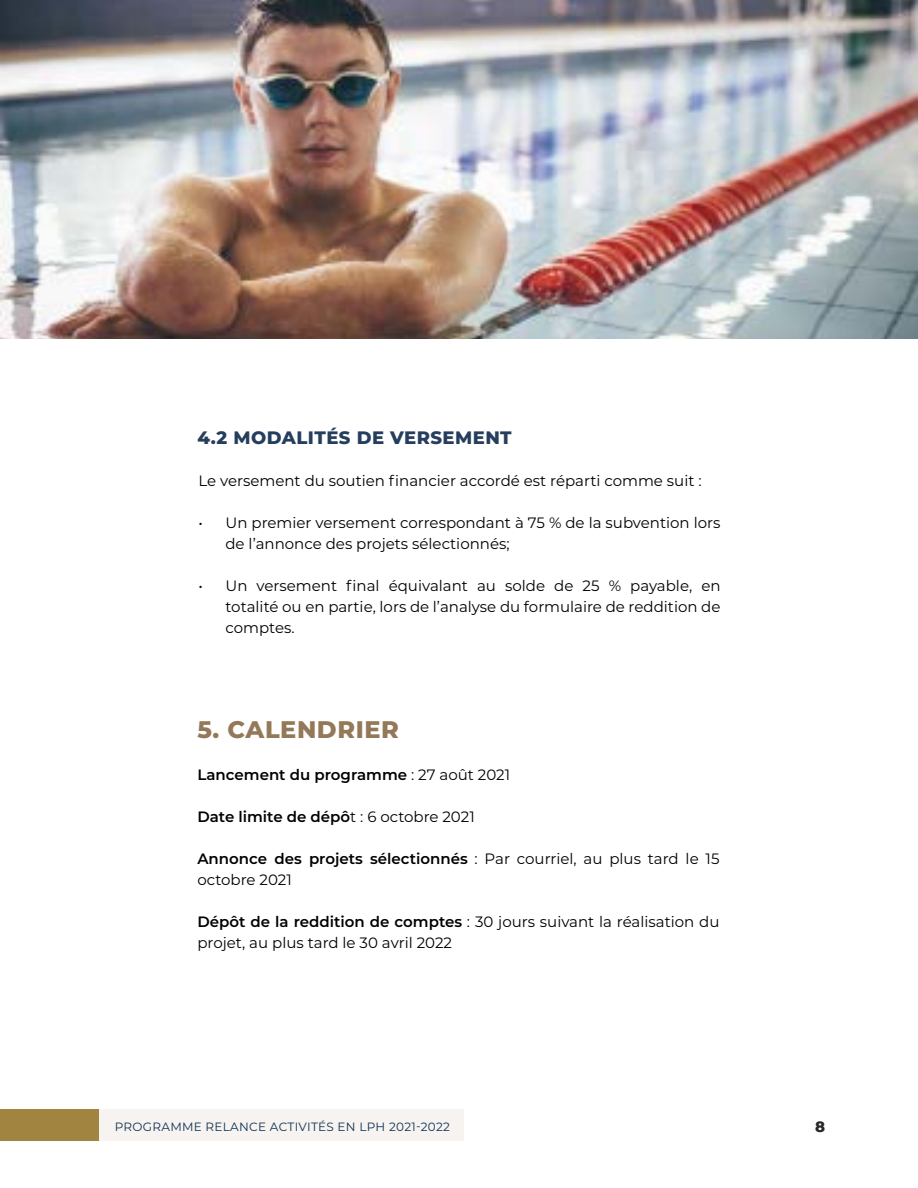
<style>
.page{position:relative;width:918px;height:1188px;background:#fff}
.page>*{position:absolute;margin:0;border:0;box-sizing:border-box;transform-origin:0 0}
.t1{font:800 24px "Montserrat";letter-spacing:.025em;color:#947959}
.t2{font:800 18px "Montserrat";letter-spacing:.025em;color:#263e5d}
.t3{font:15px/21px "Montserrat";color:#000}
.t4{font:600 15px "Montserrat";color:#000}
.t5{font:800 15px "Montserrat";color:#292829}
.t6{font:12px "Montserrat";letter-spacing:.025em;color:#0e3252}
.s1{font-weight:400}
.s2{font-weight:600}
</style>
<div class="page">
<img style="left:0;top:0;width:918px;height:339px">
<div style="left:0;top:1109px;width:464px;height:32px;background:#f6f3f0"></div>
<div style="left:0;top:1109px;width:99px;height:32px;background:#a1843f"></div>
<p class="t2" style="left:197px;top:424px;width:316px">4.2 MODALITÉS DE VERSEMENT</p>
<p class="t3" style="left:198px;top:470px;width:505px">Le versement du soutien financier accordé est réparti comme suit :</p>
<p class="t3" style="left:225px;top:512px;width:497px;text-indent:-27px">• Un premier versement correspondant à 75 % de la subvention lors de l’annonce des projets sélectionnés;</p>
<p class="t3" style="left:225px;top:575px;width:497px;text-align:justify;text-indent:-27px">• Un versement final équivalant au solde de 25 % payable, en totalité ou en partie, lors de l’analyse du formulaire de reddition de comptes.</p>
<h1 class="t1" style="left:197px;top:712px;width:203px">5. CALENDRIER</h1>
<p class="t4" style="left:197px;top:764px;width:314px">Lancement du programme <span class="s1">: 27 août 2021</span></p>
<p class="t4" style="left:197px;top:806px;width:279px">Date limite de dépô<span class="s1">t : 6 octobre 2021</span></p>
<p class="t3" style="left:197px;top:848px;width:524px"><span class="s2">Annonce des projets sélectionnés</span> : Par courriel, au plus tard le 15 octobre 2021</p>
<p class="t3" style="left:197px;top:911px;width:524px"><span class="s2">Dépôt de la reddition de comptes</span> : 30 jours suivant la réalisation du projet, au plus tard le 30 avril 2022</p>
<p class="t6" style="left:115px;top:1118px;width:337px">PROGRAMME RELANCE ACTIVITÉS EN LPH 2021-2022</p>
<p class="t5" style="left:815px;top:1116px;width:12px">8</p>
</div>
